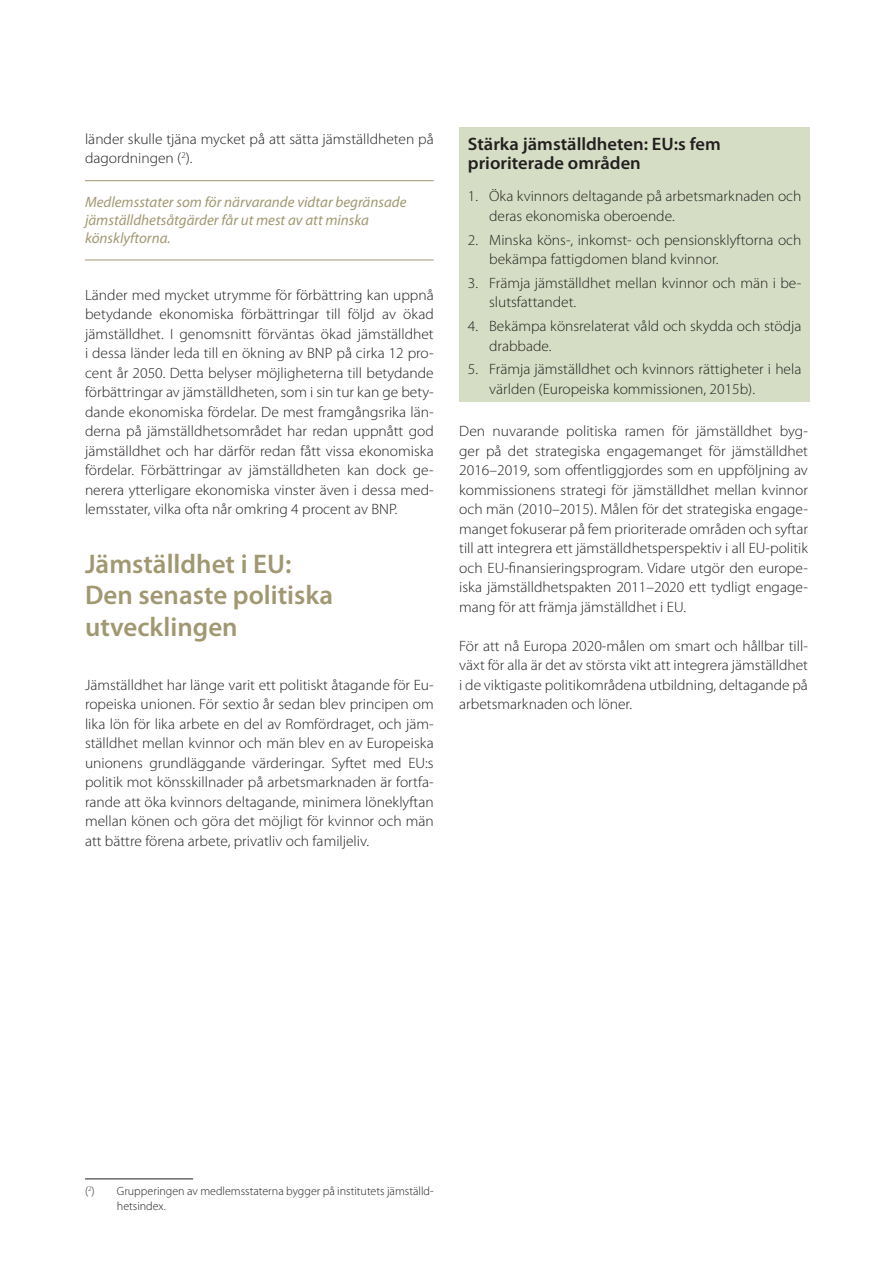
<style>
.page{position:relative;width:893px;height:1263px;background:#fff}
.page>*{position:absolute;margin:0;border:0;box-sizing:border-box;transform-origin:0 0}
.Title_1_1{font:600 27px/31.5px "Myriad Pro";color:#a19872}
.Box_subtitle{font:600 18px/19.5px "Myriad Pro";color:#231f20}
.Body_Text{font:300 15px/19.5px "Myriad Pro";color:#231f20;text-align:justify}
.Box_numbered{font:300 15px/19.5px "Myriad Pro";color:#231f20}
.quote{font:italic 15px/18px "Myriad Pro";color:#a19872}
.Footnote{font:300 12px/14.4px "Myriad Pro";color:#231f20}
</style>
<div class="page">
<hr style="left:85px;top:180px;width:349px;height:1px;background:#a19872">
<hr style="left:85px;top:260px;width:349px;height:1px;background:#a19872">
<hr style="left:85px;top:1178px;width:108px;height:1px;background:#231f20">
<div style="left:459px;top:128px;width:351px;height:274px;background:#d5dec4"></div>
<p class="Body_Text" style="left:85px;top:129px;width:350px">länder skulle tjäna mycket på att sätta jämställdheten på dagordningen (<sup>2</sup>).</p>
<p class="quote" style="left:85px;top:192px;width:323px">Medlemsstater som för närvarande vidtar begränsade jämställdhetsåtgärder får ut mest av att minska könsklyftorna.</p>
<p class="Body_Text" style="left:85px;top:285px;width:350px">Länder med mycket utrymme för förbättring kan uppnå betydande ekonomiska förbättringar till följd av ökad jämställdhet. I genomsnitt förväntas ökad jämställdhet i dessa länder leda till en ökning av BNP på cirka 12 pro&shy;cent år 2050. Detta belyser möjligheterna till betydande förbättringar av jämställdheten, som i sin tur kan ge bety&shy;dande ekonomiska fördelar. De mest framgångsrika län&shy;derna på jämställdhetsområdet har redan uppnått god jämställdhet och har därför redan fått vissa ekonomiska fördelar. Förbättringar av jämställdheten kan dock ge&shy;nerera ytterligare ekonomiska vinster även i dessa med&shy;lemsstater, vilka ofta når omkring 4 procent av BNP.</p>
<p class="Title_1_1" style="left:85px;top:548px;width:250px">Jämställdhet i EU:<br>Den senaste politiska utvecklingen</p>
<p class="Body_Text" style="left:85px;top:675px;width:350px">Jämställdhet har länge varit ett politiskt åtagande för Eu&shy;ropeiska unionen. För sextio år sedan blev principen om lika lön för lika arbete en del av Romfördraget, och jäm&shy;ställdhet mellan kvinnor och män blev en av Europeiska unionens grundläggande värderingar. Syftet med EU:s politik mot könsskillnader på arbetsmarknaden är fortfa&shy;rande att öka kvinnors deltagande, minimera löneklyftan mellan könen och göra det möjligt för kvinnor och män att bättre förena arbete, privatliv och familjeliv.</p>
<p class="Box_subtitle" style="left:468px;top:134px;width:254px">Stärka jämställdheten: EU:s fem prioriterade områden</p>
<p class="Box_numbered" style="left:489px;top:187px;width:314px;text-indent:-21px">1. Öka kvinnors deltagande på arbetsmarknaden och deras ekonomiska oberoende.</p>
<p class="Box_numbered" style="left:489px;top:230px;width:314px;text-indent:-21px">2. Minska köns-, inkomst- och pensionsklyftorna och bekämpa fattigdomen bland kvinnor.</p>
<p class="Box_numbered" style="left:489px;top:273px;width:313px;text-indent:-21px">3. Främja jämställdhet mellan kvinnor och män i be&shy;slutsfattandet.</p>
<p class="Box_numbered" style="left:489px;top:317px;width:314px;text-indent:-21px">4. Bekämpa könsrelaterat våld och skydda och stödja drabbade.</p>
<p class="Box_numbered" style="left:489px;top:360px;width:314px;text-indent:-21px">5. Främja jämställdhet och kvinnors rättigheter i hela världen (Europeiska kommissionen, 2015b).</p>
<p class="Body_Text" style="left:459px;top:422px;width:350px">Den nuvarande politiska ramen för jämställdhet byg&shy;ger på det strategiska engagemanget för jämställdhet 2016–2019, som offentliggjordes som en uppföljning av kommissionens strategi för jämställdhet mellan kvinnor och män (2010–2015). Målen för det strategiska engage&shy;manget fokuserar på fem prioriterade områden och syftar till att integrera ett jämställdhetsperspektiv i all EU-politik och EU-finansieringsprogram. Vidare utgör den europe&shy;iska jämställdhetspakten 2011–2020 ett tydligt engage&shy;mang för att främja jämställdhet i EU.</p>
<p class="Body_Text" style="left:459px;top:636px;width:350px">För att nå Europa 2020-målen om smart och hållbar till&shy;växt för alla är det av största vikt att integrera jämställdhet i de viktigaste politikområdena utbildning, deltagande på arbetsmarknaden och löner.</p>
<p class="Footnote" style="left:117px;top:1184px;width:318px;text-indent:-32px">(<sup>2</sup>) Grupperingen av medlemsstaterna bygger på institutets jämställd&shy;hetsindex.</p>
</div>
